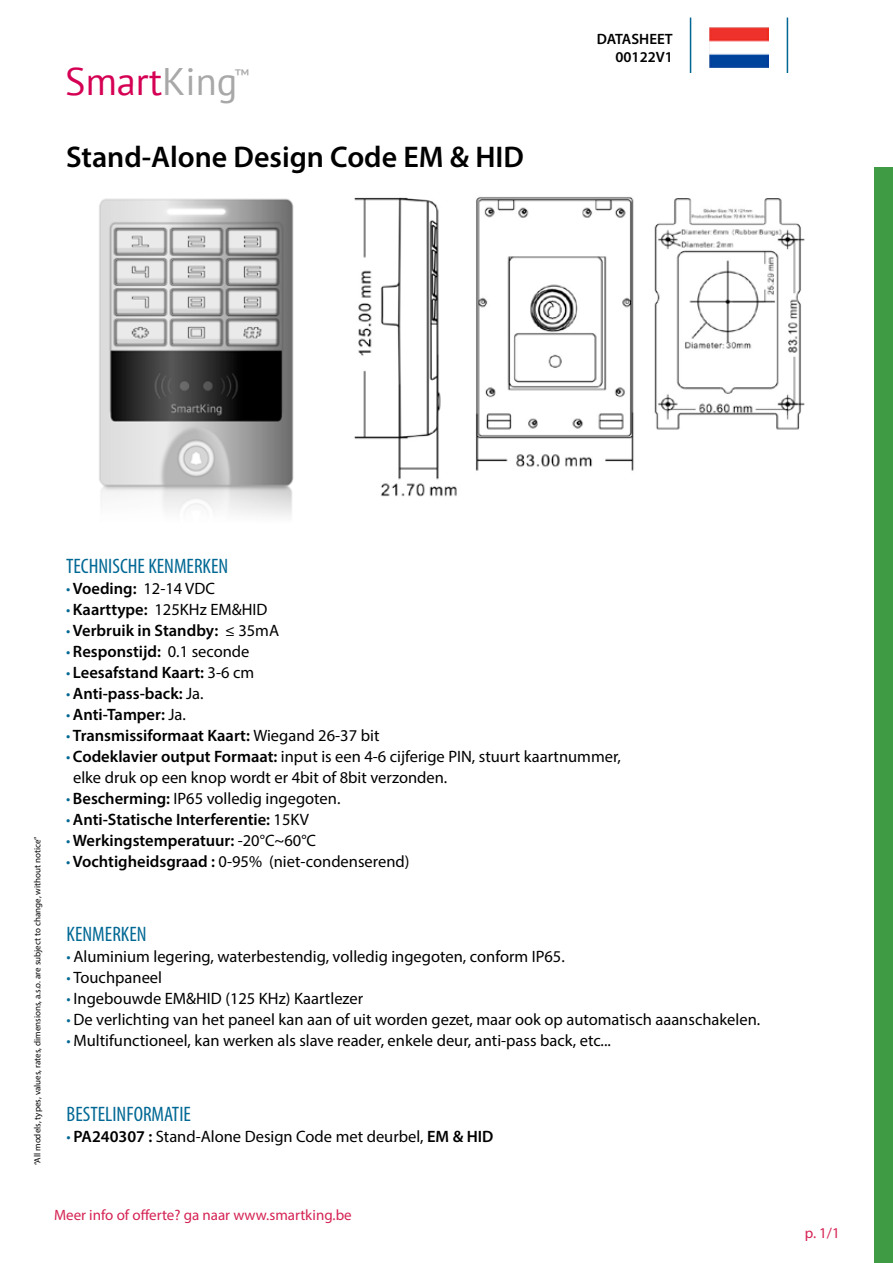
<style>
.page{position:relative;width:893px;height:1263px;background:#fff}
.page>*{position:absolute;margin:0;border:0;box-sizing:border-box;transform-origin:0 0}
.t1{font:38.4px "PT Sans";color:#d50054}
.t2{font:600 30px "Myriad Pro";color:#000}
.t3{font:condensed 21px "Myriad Pro";color:#006894}
.t4{font:16.5px/21px "Myriad Pro";color:#000}
.t5{font:600 16.5px "Myriad Pro";color:#000}
.t6{font:16.5px "PT Sans";color:#a9a8a9}
.t7{font:15px "Myriad Pro";color:#d52253}
.t8{font:600 15px/18px "Myriad Pro";color:#000;text-align:right}
.t9{font:9px "Myriad Pro";color:#000}
.s1{color:#a9a8a9}
.s2{font-weight:400;font-stretch:condensed;color:#006894}
.s3{font-weight:400}
.s4{font-stretch:condensed;color:#006894}
.s5{font-weight:600}
</style>
<div class="page">
<hr style="left:787px;top:18px;width:1px;height:55px;background:#006794">
<hr style="left:690px;top:18px;width:1px;height:55px;background:#006794">
<div style="left:874px;top:167px;width:19px;height:1096px;background:#3f9c45"></div>
<img style="left:709px;top:28px;width:60px;height:40px">
<img style="left:99px;top:198px;width:195px;height:318px">
<img style="left:354px;top:197px;width:451px;height:300px">
<h1 class="t1" style="left:65px;top:57px;width:174px">Smart<span class="s1">King</span></h1>
<p class="t6" style="left:234px;top:64px;width:16px">™</p>
<h2 class="t2" style="left:66px;top:138px;width:459px">Stand-Alone Design Code EM &amp; HID</h2>
<p class="t8" style="left:597px;top:30px;width:78px">DATASHEET<br>00122V1</p>
<p class="t9" style="left:32px;top:1165px;width:330px;rotate:-90deg">“All models, types, values, rates, dimensions, a.s.o. are subject to change, without notice”</p>
<p class="t3" style="left:66px;top:554px;width:164px">TECHNISCHE KENMERKEN</p>
<p class="t5" style="left:66px;top:578px;width:150px"><span class="s2">•</span> Voeding: <span class="s3">12-14 VDC</span></p>
<p class="t4" style="left:66px;top:599px;width:203px"><span class="s4">•</span> <span class="s5">Kaarttype:</span> 125KHz EM&amp;HID</p>
<p class="t5" style="left:66px;top:620px;width:215px"><span class="s2">•</span> Verbruik in Standby: <span class="s3">≤ 35mA</span></p>
<p class="t5" style="left:66px;top:641px;width:185px"><span class="s2">•</span> Responstijd: <span class="s3">0.1 seconde</span></p>
<p class="t5" style="left:66px;top:662px;width:190px"><span class="s2">•</span> Leesafstand Kaart: <span class="s3">3-6 cm</span></p>
<p class="t5" style="left:66px;top:683px;width:139px"><span class="s2">•</span> Anti-pass-back: <span class="s3">Ja.</span></p>
<p class="t5" style="left:66px;top:704px;width:121px"><span class="s2">•</span> Anti-Tamper: <span class="s3">Ja.</span></p>
<p class="t5" style="left:66px;top:725px;width:315px"><span class="s2">•</span> Transmissiformaat Kaart: <span class="s3">Wiegand 26-37 bit</span></p>
<p class="t4" style="left:73px;top:746px;width:549px;text-indent:-7px"><span class="s4">•</span> <span class="s5">Codeklavier output Formaat:</span> input is een 4-6 cijferige PIN, stuurt kaartnummer, elke druk op een knop wordt er 4bit of 8bit verzonden.</p>
<p class="t4" style="left:66px;top:788px;width:276px"><span class="s4">•</span> <span class="s5">Bescherming:</span> IP65 volledig ingegoten.</p>
<p class="t5" style="left:66px;top:809px;width:244px"><span class="s2">•</span> Anti-Statische Interferentie: <span class="s3">15KV</span></p>
<p class="t5" style="left:66px;top:830px;width:252px"><span class="s2">•</span> Werkingstemperatuur: <span class="s3">-20°C~60°C</span></p>
<p class="t4" style="left:66px;top:851px;width:345px"><span class="s4">•</span> <span class="s5">Vochtigheidsgraad :</span> 0-95% (niet-condenserend)</p>
<p class="t3" style="left:67px;top:921px;width:81px">KENMERKEN</p>
<p class="t4" style="left:67px;top:946px;width:500px"><span class="s4">•</span> Aluminium legering, waterbestendig, volledig ingegoten, conform IP65.</p>
<p class="t4" style="left:67px;top:967px;width:97px"><span class="s4">•</span> Touchpaneel</p>
<p class="t4" style="left:67px;top:988px;width:298px"><span class="s4">•</span> Ingebouwde EM&amp;HID (125 KHz) Kaartlezer</p>
<p class="t4" style="left:67px;top:1009px;width:695px"><span class="s4">•</span> De verlichting van het paneel kan aan of uit worden gezet, maar ook op automatisch aaanschakelen.</p>
<p class="t4" style="left:67px;top:1030px;width:546px"><span class="s4">•</span> Multifunctioneel, kan werken als slave reader, enkele deur, anti-pass back, etc...</p>
<p class="t3" style="left:67px;top:1102px;width:126px">BESTELINFORMATIE</p>
<p class="t4" style="left:67px;top:1126px;width:428px"><span class="s4">•</span> <span class="s5">PA240307 :</span> Stand-Alone Design Code met deurbel, <span class="s5">EM &amp; HID</span></p>
<p class="t7" style="left:54px;top:1206px;width:299px">Meer info of offerte? ga naar www.smartking.be</p>
<p class="t7" style="left:805px;top:1224px;width:36px">p. 1/1</p>
</div>
